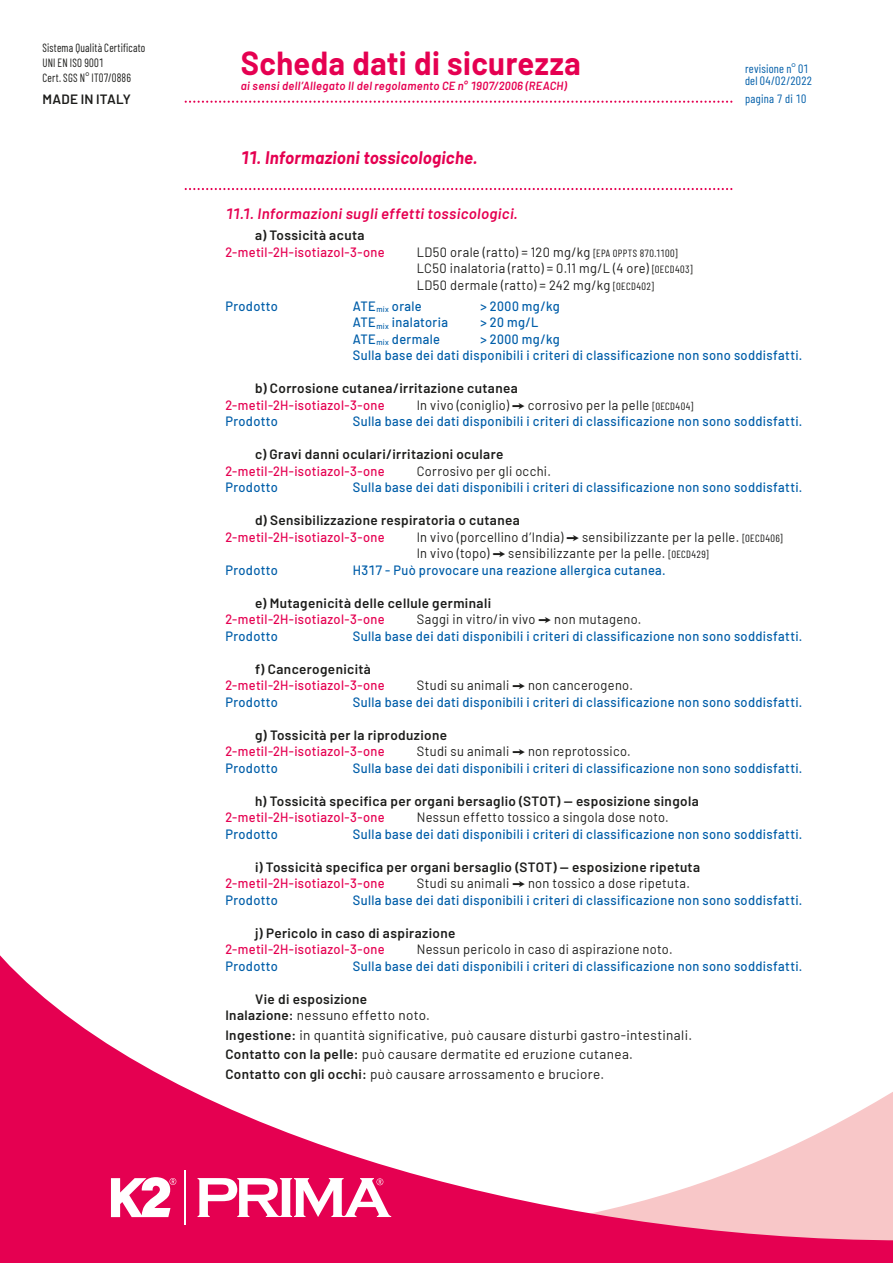
<style>
.page{position:relative;width:893px;height:1263px;background:#fff}
.page>*{position:absolute;margin:0;border:0;box-sizing:border-box;transform-origin:0 0}
.t1{font:700 32.55px "Barlow";letter-spacing:.015em;color:#e50051;scale:.95 1}
.t2{font:italic 700 17.7px "Barlow";letter-spacing:.015em;color:#e50051;scale:.95 1}
.t3{font:italic 600 15px "Barlow";letter-spacing:.025em;color:#e50051}
.t4{font:500 13.5px/16.5px "Barlow";letter-spacing:.025em;color:#005ea9;scale:.95 1}
.t5{font:13.5px/16.5px "Barlow";letter-spacing:.025em;color:#1d1d1b;scale:.95 1}
.t6{font:600 13.5px/16.5px "Barlow";letter-spacing:.03em;color:#1d1d1b}
.t7{font:500 13.5px "Barlow";letter-spacing:.025em;color:#e50051;scale:.95 1}
.t8{font:13.5px/19.5px "Barlow";letter-spacing:.025em;color:#1d1d1b}
.t9{font:12px/15px "Barlow Condensed";letter-spacing:.02em;color:#1d1d1b;scale:.9 1}
.t10{font:12px/12px "Barlow Condensed";letter-spacing:.02em;color:#005ea9}
.t11{font:italic 600 11.85px "Barlow";letter-spacing:.03em;color:#e50051;scale:.95 1}
.s1{font-family:"Barlow Condensed";font-size:10.5px}
.s2{font-family:"Arial Unicode MS"}
.s3{font-weight:400}
.s4{font-weight:600}
</style>
<div class="page">
<svg style="left:0;top:955px;width:893px;height:308px"></svg>
<hr style="left:184px;top:1170px;width:2px;height:54px;background:#fff">
<svg style="left:198px;top:1178px;width:193px;height:39px"></svg>
<svg style="left:111px;top:1177px;width:65px;height:40px"></svg>
<svg style="left:185px;top:101px;width:547px;height:2px"></svg>
<svg style="left:185px;top:188px;width:547px;height:2px"></svg>
<p class="t9" style="left:43px;top:40px;width:116px">Sistema Qualità Certificato<br>UNI EN ISO 9001<br>Cert. SGS N° IT07/0886</p>
<h1 class="t1" style="left:241px;top:39px;width:359px">Scheda dati di sicurezza</h1>
<p class="t11" style="left:241px;top:77px;width:345px">ai sensi dell’Allegato II del regolamento CE n° 1907/2006 (REACH)</p>
<p class="t6" style="left:43px;top:90px;width:90px">MADE IN ITALY</p>
<h2 class="t2" style="left:241px;top:145px;width:251px">11. Informazioni tossicologiche.</h2>
<p class="t10" style="left:745px;top:61px;width:69px">revisione n° 01 del 04/02/2022</p>
<p class="t10" style="left:745px;top:92px;width:63px">pagina 7 di 10</p>
<p class="t3" style="left:225px;top:203px;width:294px">11.1. Informazioni sugli effetti tossicologici.</p>
<p class="t6" style="left:255px;top:226px;width:111px">a) Tossicità acuta</p>
<p class="t7" style="left:225px;top:242px;width:169px">2-metil-2H-isotiazol-3-one</p>
<p class="t5" style="left:417px;top:242px;width:292px">LD50 orale (ratto) = 120 mg/kg <span class="s1">[EPA OPPTS 870.1100]<br></span>LC50 inalatoria (ratto) = 0.11 mg/L (4 ore) <span class="s1">[OECD403]<br></span>LD50 dermale (ratto) = 242 mg/kg <span class="s1">[OECD402]</span></p>
<p class="t4" style="left:225px;top:296px;width:57px">Prodotto</p>
<p class="t4" style="left:353px;top:296px;width:74px">ATE<sub>mix</sub> orale</p>
<p class="t4" style="left:480px;top:296px;width:85px">&gt; 2000 mg/kg</p>
<p class="t4" style="left:353px;top:313px;width:102px">ATE<sub>mix</sub> inalatoria</p>
<p class="t4" style="left:480px;top:313px;width:62px">&gt; 20 mg/L</p>
<p class="t4" style="left:353px;top:329px;width:93px">ATE<sub>mix</sub> dermale</p>
<p class="t4" style="left:353px;top:329px;width:475px;text-indent:128px">&gt; 2000 mg/kg<br>Sulla base dei dati disponibili i criteri di classificazione non sono soddisfatti.</p>
<p class="t6" style="left:255px;top:379px;width:264px">b) Corrosione cutanea/irritazione cutanea</p>
<p class="t7" style="left:225px;top:395px;width:169px">2-metil-2H-isotiazol-3-one</p>
<p class="t5" style="left:417px;top:395px;width:293px">In vivo (coniglio) <span class="s2">➙</span> corrosivo per la pelle <span class="s1">[OECD404]</span></p>
<p class="t4" style="left:225px;top:412px;width:57px">Prodotto</p>
<p class="t4" style="left:353px;top:412px;width:475px">Sulla base dei dati disponibili i criteri di classificazione non sono soddisfatti.</p>
<p class="t6" style="left:255px;top:445px;width:250px">c) Gravi danni oculari/irritazioni oculare</p>
<p class="t7" style="left:225px;top:461px;width:169px">2-metil-2H-isotiazol-3-one</p>
<p class="t5" style="left:417px;top:461px;width:143px">Corrosivo per gli occhi.</p>
<p class="t4" style="left:225px;top:478px;width:57px">Prodotto</p>
<p class="t4" style="left:353px;top:478px;width:475px">Sulla base dei dati disponibili i criteri di classificazione non sono soddisfatti.</p>
<p class="t6" style="left:255px;top:511px;width:266px">d) Sensibilizzazione respiratoria o cutanea</p>
<p class="t7" style="left:225px;top:527px;width:169px">2-metil-2H-isotiazol-3-one</p>
<p class="t5" style="left:417px;top:527px;width:387px">In vivo (porcellino d’India) <span class="s2">➙</span> sensibilizzante per la pelle. <span class="s1">[OECD406]<br></span>In vivo (topo) <span class="s2">➙</span> sensibilizzante per la pelle. <span class="s1">[OECD429]</span></p>
<p class="t4" style="left:225px;top:560px;width:57px">Prodotto</p>
<p class="t4" style="left:353px;top:560px;width:331px">H317 - Può provocare una reazione allergica cutanea.</p>
<p class="t6" style="left:255px;top:593px;width:238px">e) Mutagenicità delle cellule germinali</p>
<p class="t7" style="left:225px;top:609px;width:169px">2-metil-2H-isotiazol-3-one</p>
<p class="t5" style="left:417px;top:610px;width:238px">Saggi in vitro/in vivo <span class="s2">➙</span> non mutageno.</p>
<p class="t4" style="left:225px;top:626px;width:57px">Prodotto</p>
<p class="t4" style="left:353px;top:626px;width:475px">Sulla base dei dati disponibili i criteri di classificazione non sono soddisfatti.</p>
<p class="t6" style="left:255px;top:659px;width:117px">f) Cancerogenicità</p>
<p class="t7" style="left:225px;top:675px;width:169px">2-metil-2H-isotiazol-3-one</p>
<p class="t5" style="left:417px;top:676px;width:229px">Studi su animali <span class="s2">➙</span> non cancerogeno.</p>
<p class="t4" style="left:225px;top:692px;width:57px">Prodotto</p>
<p class="t4" style="left:353px;top:692px;width:475px">Sulla base dei dati disponibili i criteri di classificazione non sono soddisfatti.</p>
<p class="t6" style="left:255px;top:725px;width:193px">g) Tossicità per la riproduzione</p>
<p class="t7" style="left:225px;top:741px;width:169px">2-metil-2H-isotiazol-3-one</p>
<p class="t5" style="left:417px;top:742px;width:227px">Studi su animali <span class="s2">➙</span> non reprotossico.</p>
<p class="t4" style="left:225px;top:758px;width:57px">Prodotto</p>
<p class="t4" style="left:353px;top:758px;width:475px">Sulla base dei dati disponibili i criteri di classificazione non sono soddisfatti.</p>
<p class="t6" style="left:255px;top:791px;width:445px">h) Tossicità specifica per organi bersaglio (STOT) — esposizione singola</p>
<p class="t7" style="left:225px;top:807px;width:169px">2-metil-2H-isotiazol-3-one</p>
<p class="t5" style="left:417px;top:808px;width:267px">Nessun effetto tossico a singola dose noto.</p>
<p class="t4" style="left:225px;top:824px;width:57px">Prodotto</p>
<p class="t4" style="left:353px;top:824px;width:475px">Sulla base dei dati disponibili i criteri di classificazione non sono soddisfatti.</p>
<p class="t6" style="left:255px;top:857px;width:446px">i) Tossicità specifica per organi bersaglio (STOT) — esposizione ripetuta</p>
<p class="t7" style="left:225px;top:873px;width:169px">2-metil-2H-isotiazol-3-one</p>
<p class="t5" style="left:417px;top:874px;width:289px">Studi su animali <span class="s2">➙</span> non tossico a dose ripetuta.</p>
<p class="t4" style="left:225px;top:890px;width:57px">Prodotto</p>
<p class="t4" style="left:353px;top:890px;width:475px">Sulla base dei dati disponibili i criteri di classificazione non sono soddisfatti.</p>
<p class="t6" style="left:255px;top:923px;width:202px">j) Pericolo in caso di aspirazione</p>
<p class="t7" style="left:225px;top:939px;width:169px">2-metil-2H-isotiazol-3-one</p>
<p class="t5" style="left:417px;top:940px;width:271px">Nessun pericolo in caso di aspirazione noto.</p>
<p class="t4" style="left:225px;top:956px;width:57px">Prodotto</p>
<p class="t4" style="left:353px;top:956px;width:475px">Sulla base dei dati disponibili i criteri di classificazione non sono soddisfatti.</p>
<p class="t6" style="left:225px;top:989px;width:206px;text-indent:30px">Vie di esposizione<br>Inalazione: <span class="s3">nessuno effetto noto.</span></p>
<p class="t8" style="left:225px;top:1024px;width:468px"><span class="s4">Ingestione:</span> in quantità significative, può causare disturbi gastro-intestinali.<br><span class="s4">Contatto con la pelle:</span> può causare dermatite ed eruzione cutanea.<br><span class="s4">Contatto con gli occhi:</span> può causare arrossamento e bruciore.</p>
</div>
